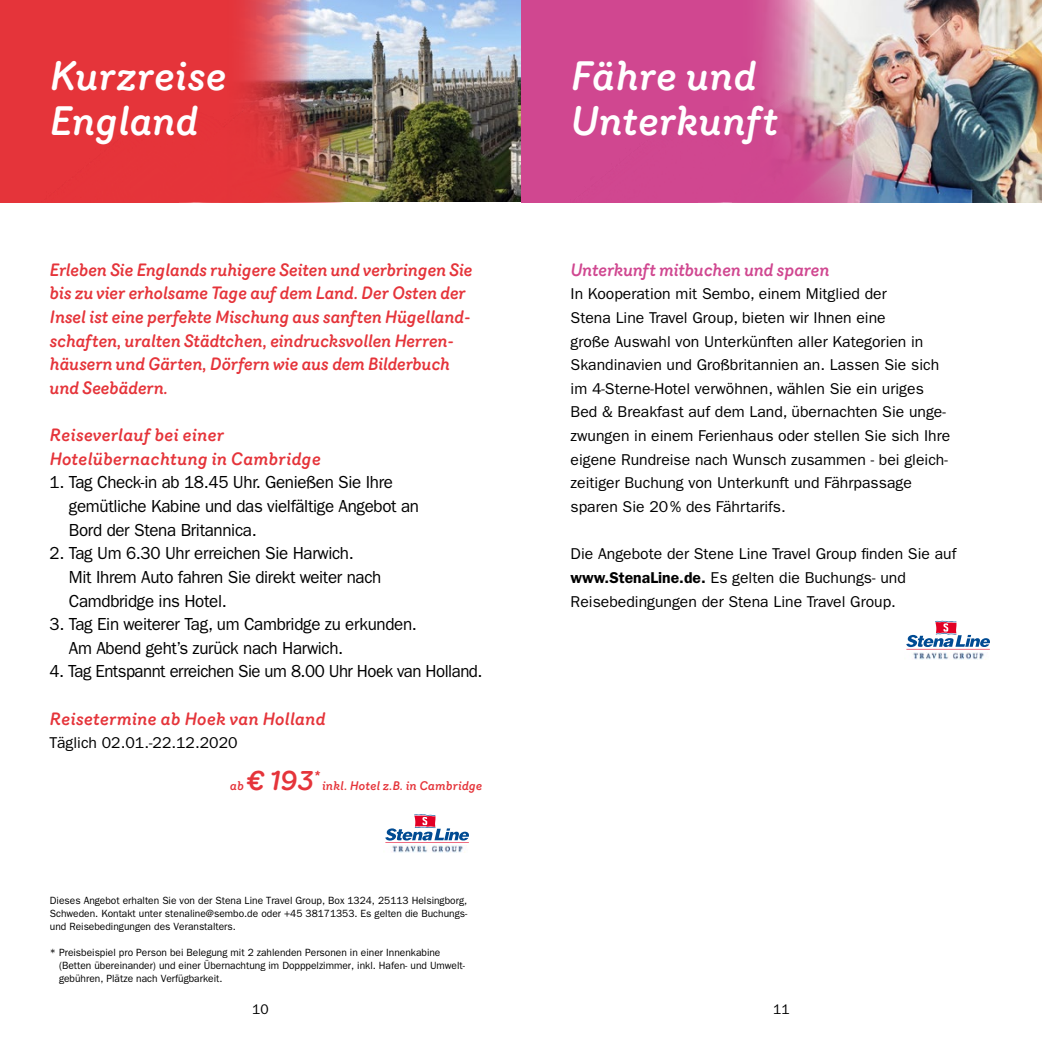
<style>
.page{position:relative;width:1042px;height:1042px;background:#fff}
.page>*{position:absolute;margin:0;border:0;box-sizing:border-box;transform-origin:0 0}
.t1{font:italic 500 40.25px/45.5px "Router";letter-spacing:-.01em;color:#fff}
.t2{font:italic 500 28px "Router";color:#e5343a}
.t3{font:italic 500 17.5px/23.6px "Router";letter-spacing:-.02em;color:#e5343a}
.t4{font:17.5px/23.6px "ITC Franklin Gothic Std";letter-spacing:-.02em;color:#000}
.t5{font:17.5px "ITC Franklin Gothic Std";letter-spacing:-.02em;color:#000;scale:.96 1}
.t6{font:italic 500 17.5px/23.6px "Router";color:#e5343a}
.t7{font:italic 500 17.5px "Router";letter-spacing:-.02em;color:#d04790}
.t8{font:15.75px/23.6px "ITC Franklin Gothic Std";color:#000}
.t9{font:14px "ITC Franklin Gothic Std";color:#000}
.t10{font:italic 500 12.25px "Router";color:#e5343a}
.t11{font:10.5px/13.1px "ITC Franklin Gothic Std";color:#000;text-align:justify}
.s1{font-weight:600}
</style>
<div class="page">
<img style="left:815px;top:0;width:227px;height:202px">
<img style="left:913px;top:652px;width:71px;height:7px">
<hr style="left:906px;top:649px;width:84px;height:1px;background:#e20025">
<svg style="left:906px;top:620px;width:84px;height:27px"></svg>
<img style="left:309px;top:0;width:212px;height:202px">
<svg style="left:178px;top:0;width:131px;height:60px"></svg>
<div style="left:0;top:0;width:178px;height:202px;background:#e5343a"></div>
<img style="left:178px;top:60px;width:216px;height:142px">
<svg style="left:697px;top:0;width:118px;height:60px;fill:#d04e93"></svg>
<div style="left:521px;top:0;width:176px;height:202px;background:#d04790"></div>
<img style="left:697px;top:60px;width:227px;height:142px">
<img style="left:392px;top:846px;width:71px;height:6px">
<hr style="left:385px;top:842px;width:84px;height:1px;background:#e20025">
<svg style="left:385px;top:814px;width:84px;height:26px"></svg>
<h1 class="t1" style="left:50px;top:51px;width:179px">Kurzreise<br>England</h1>
<h1 class="t1" style="left:570px;top:51px;width:210px">Fähre und<br>Unterkunft</h1>
<p class="t3" style="left:50px;top:257px;width:425px">Erleben Sie Englands ruhigere Seiten und verbringen Sie bis zu vier erholsame Tage auf dem Land. Der Osten der Insel ist eine perfekte Mischung aus sanften Hügelland&shy;schaften, uralten Städtchen, eindrucksvollen Herren&shy;häusern und Gärten, Dörfern wie aus dem Bilderbuch und Seebädern.</p>
<p class="t6" style="left:50px;top:422px;width:273px">Reiseverlauf bei einer<br>Hotelübernachtung in Cambridge</p>
<p class="t4" style="left:69px;top:471px;width:352px;text-indent:-19px">1. Tag Check-in ab 18.45 Uhr. Genießen Sie Ihre gemütliche Kabine und das vielfältige Angebot an<br>Bord der Stena Britannica.</p>
<p class="t4" style="left:69px;top:542px;width:314px;text-indent:-19px">2. Tag Um 6.30 Uhr erreichen Sie Harwich.<br>Mit Ihrem Auto fahren Sie direkt weiter nach<br>Camdbridge ins Hotel.</p>
<p class="t4" style="left:69px;top:612px;width:349px;text-indent:-19px">3. Tag Ein weiterer Tag, um Cambridge zu erkunden.<br>Am Abend geht’s zurück nach Harwich.</p>
<p class="t5" style="left:50px;top:661px;width:452px">4. Tag Entspannt erreichen Sie um 8.00 Uhr Hoek van Holland.</p>
<p class="t3" style="left:50px;top:706px;width:278px">Reisetermine ab Hoek van Holland</p>
<p class="t8" style="left:50px;top:731px;width:189px">Täglich 02.01.-22.12.2020</p>
<p class="t10" style="left:230px;top:777px;width:16px">ab</p>
<h2 class="t2" style="left:246px;top:759px;width:75px">€ 193<sup>*</sup></h2>
<p class="t10" style="left:322px;top:777px;width:162px">inkl. Hotel z.B. in Cambridge</p>
<p class="t7" style="left:570px;top:256px;width:260px">Unterkunft mitbuchen und sparen</p>
<p class="t8" style="left:570px;top:282px;width:381px">In Kooperation mit Sembo, einem Mitglied der<br>Stena Line Travel Group, bieten wir Ihnen eine<br>große Auswahl von Unterkünften aller Kategorien in Skandinavien und Großbritannien an. Lassen Sie sich im 4-Sterne-Hotel verwöhnen, wählen Sie ein uriges Bed &amp; Breakfast auf dem Land, übernachten Sie unge&shy;zwungen in einem Ferienhaus oder stellen Sie sich Ihre eigene Rundreise nach Wunsch zusammen - bei gleich&shy;zeitiger Buchung von Unterkunft und Fährpassage sparen Sie 20% des Fährtarifs.</p>
<p class="t8" style="left:570px;top:542px;width:387px">Die Angebote der Stene Line Travel Group finden Sie auf <span class="s1">www.StenaLine.de.</span> Es gelten die Buchungs- und<br>Reisebedingungen der Stena Line Travel Group.</p>
<p class="t11" style="left:50px;top:893px;width:419px">Dieses Angebot erhalten Sie von der Stena Line Travel Group, Box 1324, 25113 Helsingborg, Schweden. Kontakt unter stenaline@sembo.de oder +45 38171353. Es gelten die Buchungs&shy;und Reisebedingungen des Veranstalters.</p>
<p class="t11" style="left:59px;top:946px;width:407px;text-align:left;text-indent:-9px">* Preisbeispiel pro Person bei Belegung mit 2 zahlenden Personen in einer Innenkabine (Betten übereinander) und einer Übernachtung im Dopppelzimmer, inkl. Hafen- und Umwelt&shy;gebühren, Plätze nach Verfügbarkeit.</p>
<p class="t9" style="left:252px;top:1001px;width:18px">10</p>
<p class="t9" style="left:773px;top:1001px;width:18px">11</p>
</div>
